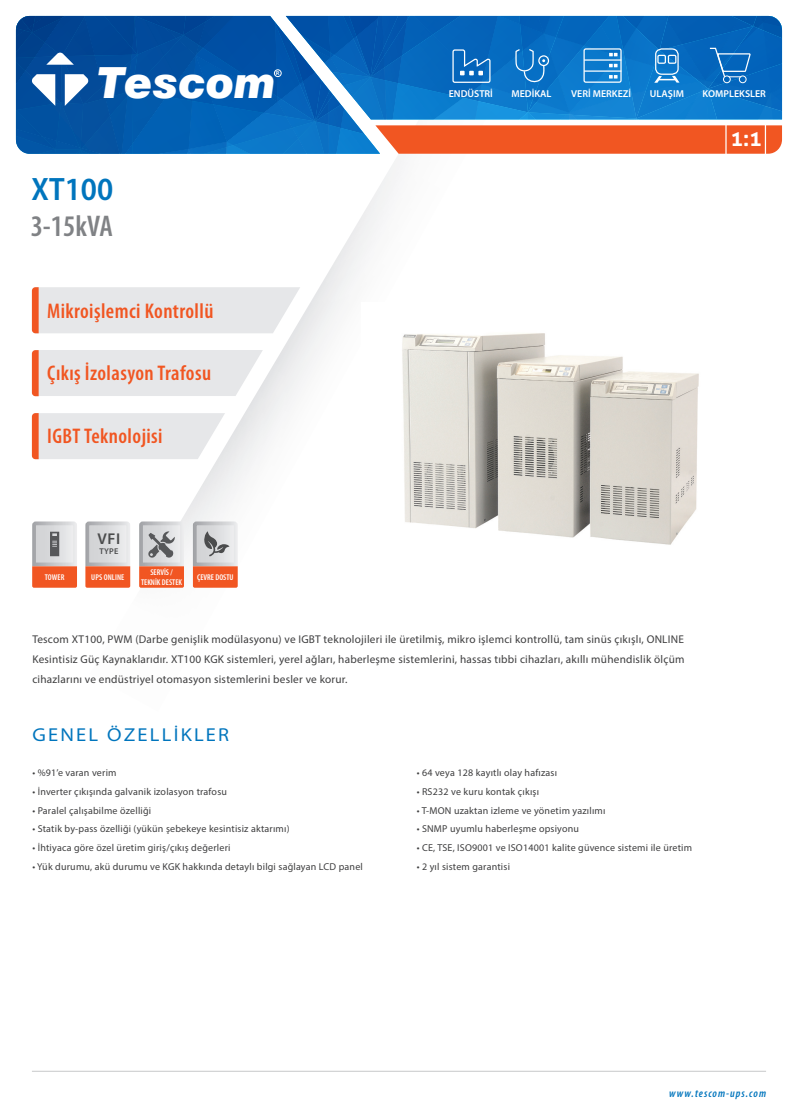
<style>
.page{position:relative;width:798px;height:1117px;background:#fff}
.page>*{position:absolute;margin:0;border:0;box-sizing:border-box;transform-origin:0 0}
.t1{font:italic 900 42.88px "Swiss 721 BT";color:#fff}
.t2{font:600 semi-condensed 32.5px "Myriad Pro";color:#0075bd}
.t3{font:600 condensed 30px "Myriad Pro";color:#808285}
.t4{font:600 condensed 21.25px "Myriad Pro";letter-spacing:.02em;color:#f15622}
.t5{font:700 21.25px "Aller";color:#fff}
.t6{font:semi-expanded 18.75px "Myriad Pro";letter-spacing:.12em;color:#0075bd}
.t7{font:600 15.62px "Myriad Pro";color:#4b4c4d}
.t8{font:11.25px "Myriad Pro";letter-spacing:.02em;color:#3e3e3f}
.t9{font:italic 600 condensed 11.25px "Myriad Pro";letter-spacing:.09em;color:#0075bd}
.t10{font:10px "Myriad Pro";letter-spacing:.02em;color:#3e3e3f}
.t11{font:600 10px "Myriad Pro";color:#fff}
.t12{font:600 condensed 8.38px/9.4px "Myriad Pro";color:#fff;text-align:center}
.t13{font:600 8.38px "Myriad Pro";color:#4b4c4d}
.t14{font:700 5.12px "Arial";color:#fff}
</style>
<div class="page">
<img style="left:90px;top:155px;width:312px;height:433px">
<svg style="left:32px;top:287px;width:268px;height:46px;background:#e7e4e5"></svg>
<svg style="left:32px;top:350px;width:231px;height:46px;background:#e7e4e4"></svg>
<svg style="left:32px;top:413px;width:193px;height:46px;background:#e8e3e3"></svg>
<hr style="left:32px;top:1070px;width:733px;height:1px;background:#c7c8ca">
<img style="left:361px;top:302px;width:338px;height:256px">
<svg style="left:32px;top:519px;width:207px;height:68px"></svg>
<svg style="left:16px;top:16px;width:766px;height:138px;background:#2f6baa"></svg>
<p class="t1" style="left:98px;top:56px;width:179px">Tescom</p>
<p class="t14" style="left:276px;top:70px;width:5px">R</p>
<p class="t2" style="left:31px;top:169px;width:83px">XT100</p>
<p class="t3" style="left:31px;top:207px;width:84px">3-15kVA</p>
<p class="t4" style="left:47px;top:298px;width:168px">Mikroişlemci Kontrollü</p>
<p class="t4" style="left:47px;top:359px;width:165px">Çıkış İzolasyon Trafosu</p>
<p class="t4" style="left:47px;top:423px;width:117px">IGBT Teknolojisi</p>
<p class="t7" style="left:97px;top:529px;width:24px">VFI</p>
<p class="t13" style="left:99px;top:546px;width:21px">TYPE</p>
<p class="t12" style="left:141px;top:567px;width:43px">SERVİS /<br>TEKNİK DESTEK</p>
<p class="t12" style="left:45px;top:572px;width:21px">TOWER</p>
<p class="t12" style="left:197px;top:572px;width:38px">ÇEVRE DOSTU</p>
<p class="t12" style="left:91px;top:572px;width:35px">UPS ONLINE</p>
<p class="t11" style="left:448px;top:88px;width:46px">ENDÜSTRİ</p>
<p class="t11" style="left:511px;top:88px;width:41px">MEDİKAL</p>
<p class="t11" style="left:571px;top:88px;width:61px">VERİ MERKEZİ</p>
<p class="t11" style="left:649px;top:88px;width:36px">ULAŞIM</p>
<p class="t11" style="left:702px;top:88px;width:65px">KOMPLEKSLER</p>
<p class="t5" style="left:730px;top:125px;width:33px">1:1</p>
<p class="t8" style="left:32px;top:632px;width:652px">Tescom XT100, PWM (Darbe genişlik modülasyonu) ve IGBT teknolojileri ile üretilmiş, mikro işlemci kontrollü, tam sinüs çıkışlı, ONLINE</p>
<p class="t8" style="left:32px;top:652px;width:653px">Kesintisiz Güç Kaynaklarıdır. XT100 KGK sistemleri, yerel ağları, haberleşme sistemlerini, hassas tıbbi cihazları, akıllı mühendislik ölçüm</p>
<p class="t8" style="left:32px;top:672px;width:316px">cihazlarını ve endüstriyel otomasyon sistemlerini besler ve korur.</p>
<p class="t6" style="left:32px;top:722px;width:198px">GENEL ÖZELLİKLER</p>
<p class="t10" style="left:32px;top:766px;width:86px">• %91’e varan verim</p>
<p class="t10" style="left:32px;top:785px;width:196px">• İnverter çıkışında galvanik izolasyon trafosu</p>
<p class="t10" style="left:32px;top:803px;width:120px">• Paralel çalışabilme özelliği</p>
<p class="t10" style="left:32px;top:822px;width:258px">• Statik by-pass özelliği (yükün şebekeye kesintisiz aktarımı)</p>
<p class="t10" style="left:32px;top:841px;width:199px">• İhtiyaca göre özel üretim giriş/çıkış değerleri</p>
<p class="t10" style="left:32px;top:860px;width:332px">• Yük durumu, akü durumu ve KGK hakkında detaylı bilgi sağlayan LCD panel</p>
<p class="t10" style="left:416px;top:766px;width:142px">• 64 veya 128 kayıtlı olay hafızası</p>
<p class="t10" style="left:416px;top:785px;width:124px">• RS232 ve kuru kontak çıkışı</p>
<p class="t10" style="left:416px;top:803px;width:190px">• T-MON uzaktan izleme ve yönetim yazılımı</p>
<p class="t10" style="left:416px;top:822px;width:164px">• SNMP uyumlu haberleşme opsiyonu</p>
<p class="t10" style="left:416px;top:841px;width:277px">• CE, TSE, ISO9001 ve ISO14001 kalite güvence sistemi ile üretim</p>
<p class="t10" style="left:416px;top:860px;width:95px">• 2 yıl sistem garantisi</p>
<p class="t9" style="left:669px;top:1086px;width:98px">www.tescom-ups.com</p>
</div>
